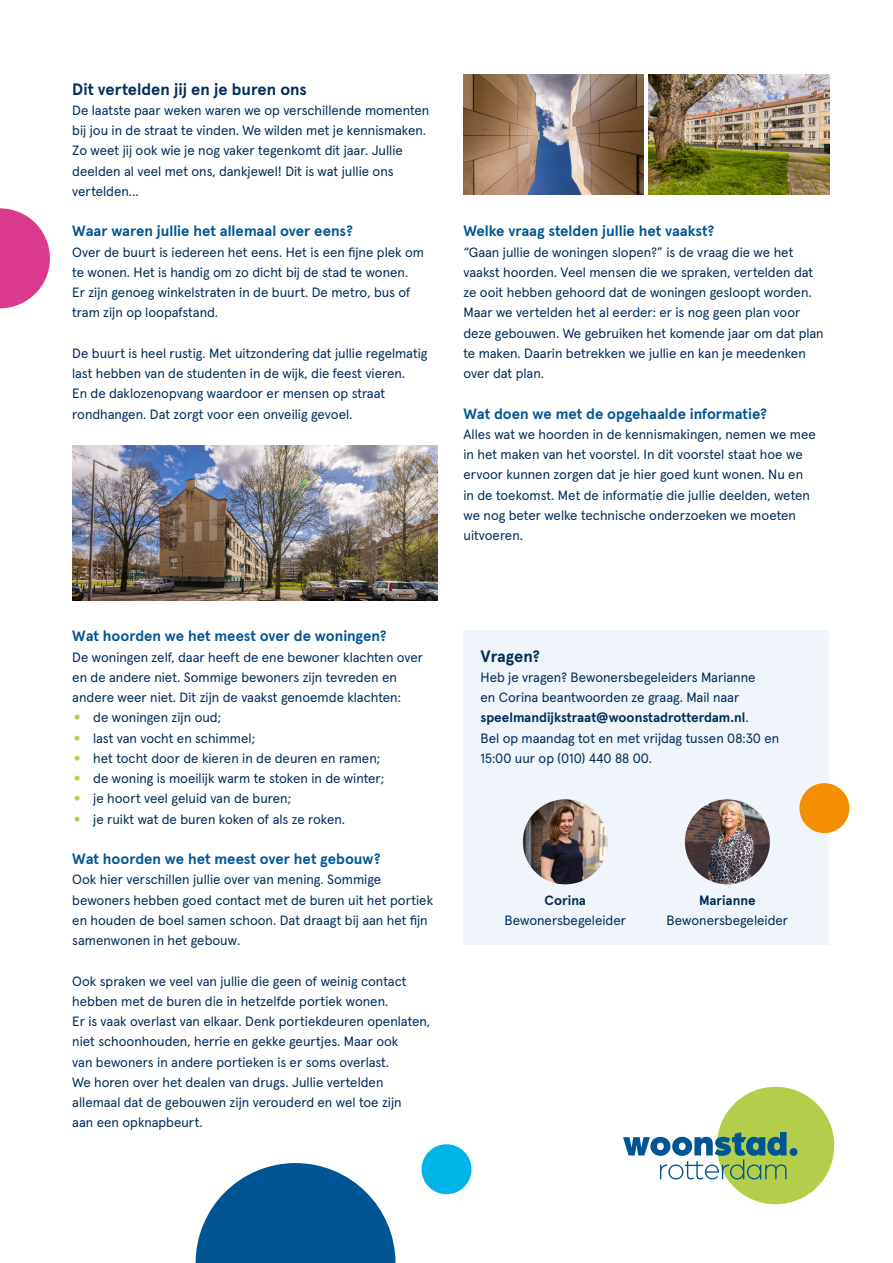
<style>
.page{position:relative;width:893px;height:1263px;background:#fff}
.page>*{position:absolute;margin:0;border:0;box-sizing:border-box;transform-origin:0 0}
.t1{font:700 16.5px "Apercu Pro";color:#002b59}
.t2{font:700 15px "Apercu Pro";color:#005594}
.t3{font:13.5px/20.2px "Apercu Pro";color:#002b59}
.t4{font:700 13.5px "Apercu Pro";letter-spacing:-.005em;color:#002b59}
.s1{font-size:30px;color:#b3ce4b}
.s2{font-weight:700}
</style>
<div class="page">
<div style="left:717px;top:1087px;width:117px;height:117px;background:#b3ce4b;border-radius:50%"></div>
<div style="left:789px;top:1148px;width:8px;height:8px;background:#005594;border-radius:50%"></div>
<svg style="left:623px;top:1132px;width:163px;height:47px"></svg>
<div style="left:463px;top:630px;width:366px;height:315px;background:#f0f4fb"></div>
<div style="left:799px;top:783px;width:50px;height:50px;background:#f38f00;border-radius:50%"></div>
<div style="left:421px;top:1144px;width:50px;height:50px;background:#00b5e5;border-radius:50%"></div>
<svg style="left:0;top:208px;width:50px;height:100px"></svg>
<svg style="left:196px;top:1163px;width:199px;height:100px"></svg>
<img style="left:523px;top:799px;width:85px;height:85px;border-radius:43px">
<img style="left:685px;top:799px;width:85px;height:85px;border-radius:43px">
<img style="left:463px;top:74px;width:181px;height:120px">
<img style="left:649px;top:74px;width:180px;height:120px">
<img style="left:72px;top:446px;width:366px;height:155px">
<p class="t1" style="left:72px;top:76px;width:236px">Dit vertelden jij en je buren ons</p>
<p class="t3" style="left:72px;top:99px;width:359px">De laatste paar weken waren we op verschillende momenten bij jou in de straat te vinden. We wilden met je kennismaken.<br>Zo weet jij ook wie je nog vaker tegenkomt dit jaar. Jullie deelden al veel met ons, dankjewel! Dit is wat jullie ons vertelden…</p>
<p class="t2" style="left:72px;top:219px;width:282px">Waar waren jullie het allemaal over eens?</p>
<p class="t3" style="left:72px;top:241px;width:353px">Over de buurt is iedereen het eens. Het is een fijne plek om te wonen. Het is handig om zo dicht bij de stad te wonen.<br>Er zijn genoeg winkelstraten in de buurt. De metro, bus of tram zijn op loopafstand.</p>
<p class="t3" style="left:72px;top:342px;width:357px">De buurt is heel rustig. Met uitzondering dat jullie regelmatig last hebben van de studenten in de wijk, die feest vieren.<br>En de daklozenopvang waardoor er mensen op straat rondhangen. Dat zorgt voor een onveilig gevoel.</p>
<p class="t2" style="left:463px;top:219px;width:252px">Welke vraag stelden jullie het vaakst?</p>
<p class="t3" style="left:463px;top:241px;width:362px">“Gaan jullie de woningen slopen?” is de vraag die we het vaakst hoorden. Veel mensen die we spraken, vertelden dat ze ooit hebben gehoord dat de woningen gesloopt worden.<br>Maar we vertelden het al eerder: er is nog geen plan voor deze gebouwen. We gebruiken het komende jaar om dat plan te maken. Daarin betrekken we jullie en kan je meedenken over dat plan.</p>
<p class="t2" style="left:463px;top:402px;width:305px">Wat doen we met de opgehaalde informatie?</p>
<p class="t3" style="left:463px;top:423px;width:354px">Alles wat we hoorden in de kennismakingen, nemen we mee in het maken van het voorstel. In dit voorstel staat hoe we ervoor kunnen zorgen dat je hier goed kunt wonen. Nu en in de toekomst. Met de informatie die jullie deelden, weten we nog beter welke technische onderzoeken we moeten uitvoeren.</p>
<p class="t2" style="left:72px;top:624px;width:316px">Wat hoorden we het meest over de woningen?</p>
<p class="t3" style="left:72px;top:646px;width:352px">De woningen zelf, daar heeft de ene bewoner klachten over en de andere niet. Sommige bewoners zijn tevreden en andere weer niet. Dit zijn de vaakst genoemde klachten:</p>
<p class="t3" style="left:72px;top:706px;width:150px"><span class="s1">•</span> de woningen zijn oud;</p>
<p class="t3" style="left:72px;top:727px;width:184px"><span class="s1">•</span> last van vocht en schimmel;</p>
<p class="t3" style="left:72px;top:747px;width:309px"><span class="s1">•</span> het tocht door de kieren in de deuren en ramen;</p>
<p class="t3" style="left:72px;top:767px;width:313px"><span class="s1">•</span> de woning is moeilijk warm te stoken in de winter;</p>
<p class="t3" style="left:72px;top:787px;width:220px"><span class="s1">•</span> je hoort veel geluid van de buren;</p>
<p class="t3" style="left:72px;top:808px;width:274px"><span class="s1">•</span> je ruikt wat de buren koken of als ze roken.</p>
<p class="t2" style="left:72px;top:847px;width:310px">Wat hoorden we het meest over het gebouw?</p>
<p class="t3" style="left:72px;top:868px;width:362px">Ook hier verschillen jullie over van mening. Sommige bewoners hebben goed contact met de buren uit het portiek en houden de boel samen schoon. Dat draagt bij aan het fijn samenwonen in het gebouw.</p>
<p class="t3" style="left:72px;top:970px;width:359px">Ook spraken we veel van jullie die geen of weinig contact hebben met de buren die in hetzelfde portiek wonen.<br>Er is vaak overlast van elkaar. Denk portiekdeuren openlaten, niet schoonhouden, herrie en gekke geurtjes. Maar ook<br>van bewoners in andere portieken is er soms overlast.<br>We horen over het dealen van drugs. Jullie vertelden allemaal dat de gebouwen zijn verouderd en wel toe zijn<br>aan een opknapbeurt.</p>
<p class="t1" style="left:480px;top:643px;width:61px">Vragen?</p>
<p class="t3" style="left:480px;top:666px;width:300px">Heb je vragen? Bewonersbegeleiders Marianne<br>en Corina beantwoorden ze graag. Mail naar <span class="s2">speelmandijkstraat@woonstadrotterdam.nl</span>.<br>Bel op maandag tot en met vrijdag tussen 08:30 en 15:00 uur op (010) 440 88 00.</p>
<p class="t4" style="left:545px;top:889px;width:43px">Corina</p>
<p class="t3" style="left:505px;top:909px;width:123px">Bewonersbegeleider</p>
<p class="t4" style="left:699px;top:889px;width:58px">Marianne</p>
<p class="t3" style="left:667px;top:909px;width:123px">Bewonersbegeleider</p>
</div>
